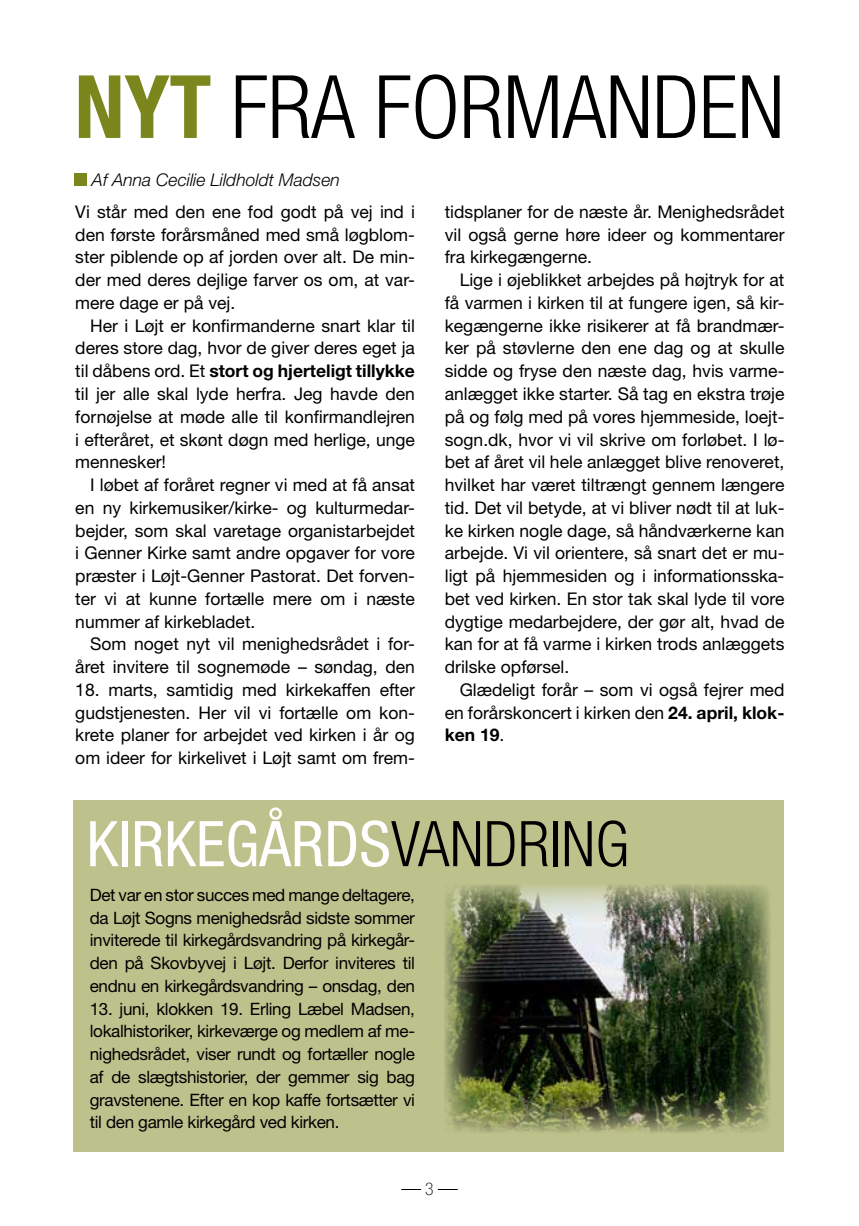
<style>
.page{position:relative;width:859px;height:1226px;background:#fff}
.page>*{position:absolute;margin:0;border:0;box-sizing:border-box;transform-origin:0 0}
.t1{font:300 condensed 87.5px "Helvetica Neue LT Std";letter-spacing:-.005em;color:#000}
.t2{font:condensed 63px "Helvetica Neue LT Std";letter-spacing:.005em;color:#fff}
.t3{font:17.5px/22.8px "Helvetica Neue LT Std";color:#000;text-align:justify}
.t4{font:italic 300 17.5px "Helvetica Neue LT Std";color:#000}
.t5{font:100 condensed 17.5px "Helvetica Neue LT Std";color:#000}
.t6{font:17.15px/22.8px "Helvetica Neue LT Std";letter-spacing:-.02em;color:#000;text-align:justify}
.s1{font-weight:700;color:#7b861c}
.s2{font-weight:700}
.s3{font-weight:300;color:#000}
</style>
<div class="page">
<div style="left:74px;top:173px;width:13px;height:12px;background:#7b861c"></div>
<div style="left:73px;top:800px;width:710px;height:351px;background:#bdc28d"></div>
<img style="left:444px;top:884px;width:325px;height:249px">
<svg style="left:401px;top:1189px;width:20px;height:1px"></svg>
<svg style="left:437px;top:1189px;width:20px;height:1px"></svg>
<h1 class="t1" style="left:74px;top:57px;width:711px"><span class="s1">NYT</span> FRA FORMANDEN</h1>
<p class="t4" style="left:92px;top:169px;width:249px">Af Anna Cecilie Lildholdt Madsen</p>
<p class="t3" style="left:75px;top:200px;width:341px">Vi står med den ene fod godt på vej ind i den første forårsmåned med små løgblom&shy;ster piblende op af jorden over alt. De min&shy;der med deres dejlige farver os om, at var&shy;mere dage er på vej.</p>
<p class="t3" style="left:75px;top:314px;width:341px;text-indent:15px">Her i Løjt er konfirmanderne snart klar til deres store dag, hvor de giver deres eget ja til dåbens ord. Et <span class="s2">stort og hjerteligt tillykke </span>til jer alle skal lyde herfra. Jeg havde den fornøjelse at møde alle til konfirmandlejren i efteråret, et skønt døgn med herlige, unge mennesker!</p>
<p class="t3" style="left:75px;top:473px;width:341px;text-indent:15px">I løbet af foråret regner vi med at få ansat en ny kirkemusiker/kirke- og kulturmedar&shy;bejder, som skal varetage organistarbejdet i Genner Kirke samt andre opgaver for vore præster i Løjt-Genner Pastorat. Det forven&shy;ter vi at kunne fortælle mere om i næste nummer af kirkebladet.</p>
<p class="t3" style="left:75px;top:632px;width:341px;text-align:right">Som noget nyt vil menighedsrådet i for&shy;året invitere til sognemøde – søndag, den</p>
<p class="t3" style="left:75px;top:678px;width:341px">18. marts, samtidig med kirkekaffen efter gudstjenesten. Her vil vi fortælle om kon&shy;krete planer for arbejdet ved kirken i år og om ideer for kirkelivet i Løjt samt om frem-</p>
<p class="t3" style="left:444px;top:200px;width:341px">tidsplaner for de næste år. Menighedsrådet vil også gerne høre ideer og kommentarer fra kirkegængerne.</p>
<p class="t3" style="left:444px;top:268px;width:341px;text-indent:15px">Lige i øjeblikket arbejdes på højtryk for at få varmen i kirken til at fungere igen, så kir&shy;kegængerne ikke risikerer at få brandmær&shy;ker på støvlerne den ene dag og at skulle sidde og fryse den næste dag, hvis varme&shy;anlægget ikke starter. Så tag en ekstra trøje på og følg med på vores hjemmeside, loejt&shy;sogn.dk, hvor vi vil skrive om forløbet. I lø&shy;bet af året vil hele anlægget blive renoveret, hvilket har været tiltrængt gennem længere tid. Det vil betyde, at vi bliver nødt til at luk&shy;ke kirken nogle dage, så håndværkerne kan arbejde. Vi vil orientere, så snart det er mu&shy;ligt på hjemmesiden og i informationsska&shy;bet ved kirken. En stor tak skal lyde til vore dygtige medarbejdere, der gør alt, hvad de kan for at få varme i kirken trods anlæggets drilske opførsel.</p>
<p class="t3" style="left:444px;top:678px;width:341px;text-indent:15px">Glædeligt forår – som vi også fejrer med en forårskoncert i kirken den <span class="s2">24. april, klok&shy;ken 19</span>.</p>
<h2 class="t2" style="left:86px;top:807px;width:544px">KIRKEGÅRDS<span class="s3">VANDRING</span></h2>
<p class="t6" style="left:90px;top:883px;width:326px">Det var en stor succes med mange deltagere, da Løjt Sogns menighedsråd sidste sommer inviterede til kirkegårdsvandring på kirkegår&shy;den på Skovbyvej i Løjt. Derfor inviteres til endnu en kirkegårdsvandring – onsdag, den</p>
<p class="t6" style="left:90px;top:996px;width:326px">13. juni, klokken 19. Erling Læbel Madsen, lokalhistoriker, kirkeværge og medlem af me&shy;nighedsrådet, viser rundt og fortæller nogle af de slægtshistorier, der gemmer sig bag gravstenene. Efter en kop kaffe fortsætter vi til den gamle kirkegård ved kirken.</p>
<p class="t5" style="left:425px;top:1178px;width:10px">3</p>
</div>
